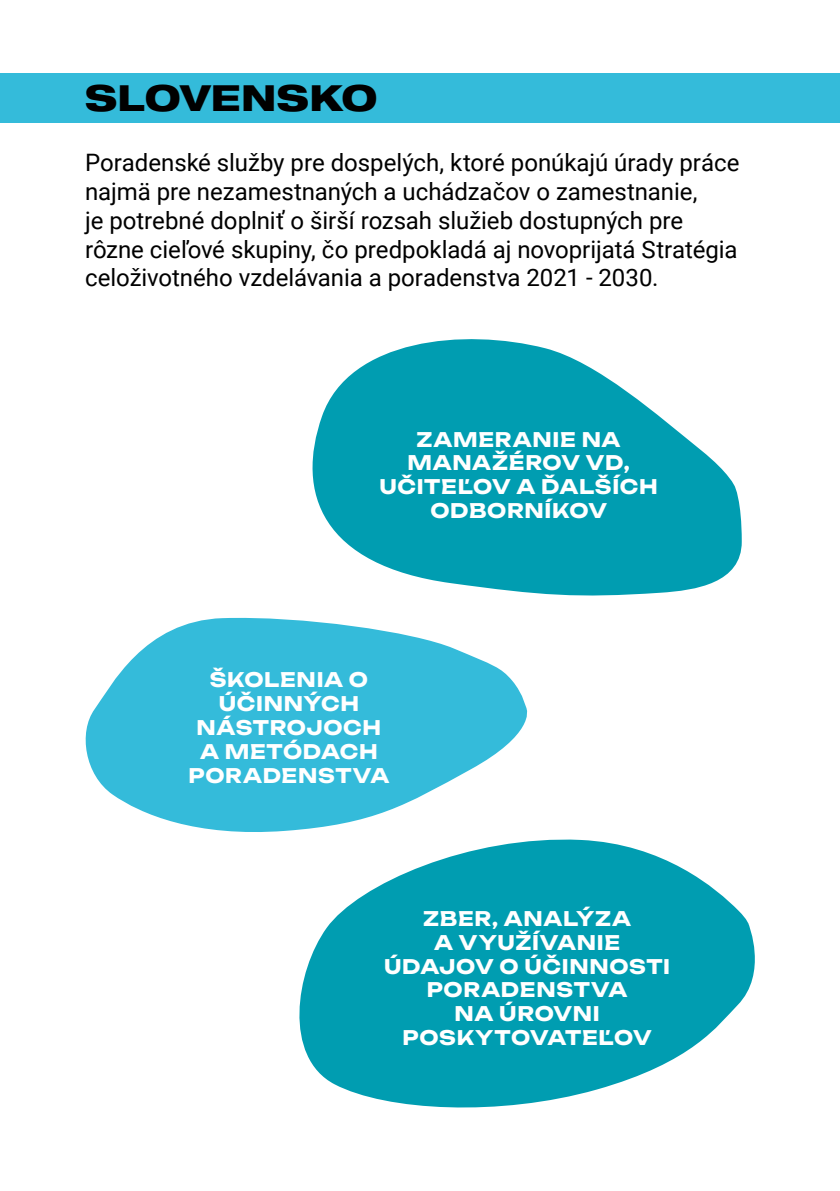
<style>
.page{position:relative;width:840px;height:1191px;background:#fff}
.page>*{position:absolute;margin:0;border:0;box-sizing:border-box;transform-origin:0 0}
.t1{font:800 expanded 36px "Helvetica Neue LT Std";letter-spacing:.01em;color:#000}
.t2{font:24px/28.8px "Roboto";letter-spacing:-.005em;color:#000}
.t3{font:19.8px/23.8px "Unbounded";letter-spacing:.03em;color:#fff;text-align:center}
</style>
<div class="page">
<div style="left:0;top:73px;width:839px;height:50px;background:#34bbda"></div>
<svg style="left:312px;top:339px;width:429px;height:257px;fill:#009db1"></svg>
<svg style="left:299px;top:839px;width:456px;height:269px;fill:#009db1"></svg>
<svg style="left:85px;top:617px;width:443px;height:215px;fill:#34bbda"></svg>
<h1 class="t1" style="left:85px;top:75px;width:294px">SLOVENSKO</h1>
<p class="t2" style="left:85px;top:147px;width:655px">Poradenské služby pre dospelých, ktoré ponúkajú úrady práce najmä pre nezamestnaných a uchádzačov o zamestnanie,<br>je potrebné doplniť o širší rozsah služieb dostupných pre rôzne cieľové skupiny, čo predpokladá aj novoprijatá Stratégia celoživotného vzdelávania a poradenstva 2021 - 2030.</p>
<p class="t3" style="left:379px;top:426px;width:279px">ZAMERANIE NA<br>MANAŽÉROV VD,<br>UČITEĽOV A ĎALŠÍCH<br>ODBORNÍKOV</p>
<p class="t3" style="left:188px;top:666px;width:202px">ŠKOLENIA O<br>ÚČINNÝCH<br>NÁSTROJOCH<br>A METÓDACH<br>PORADENSTVA</p>
<p class="t3" style="left:384px;top:905px;width:287px">ZBER, ANALÝZA<br>A VYUŽÍVANIE<br>ÚDAJOV O ÚČINNOSTI<br>PORADENSTVA<br>NA ÚROVNI<br>POSKYTOVATEĽOV</p>
</div>
